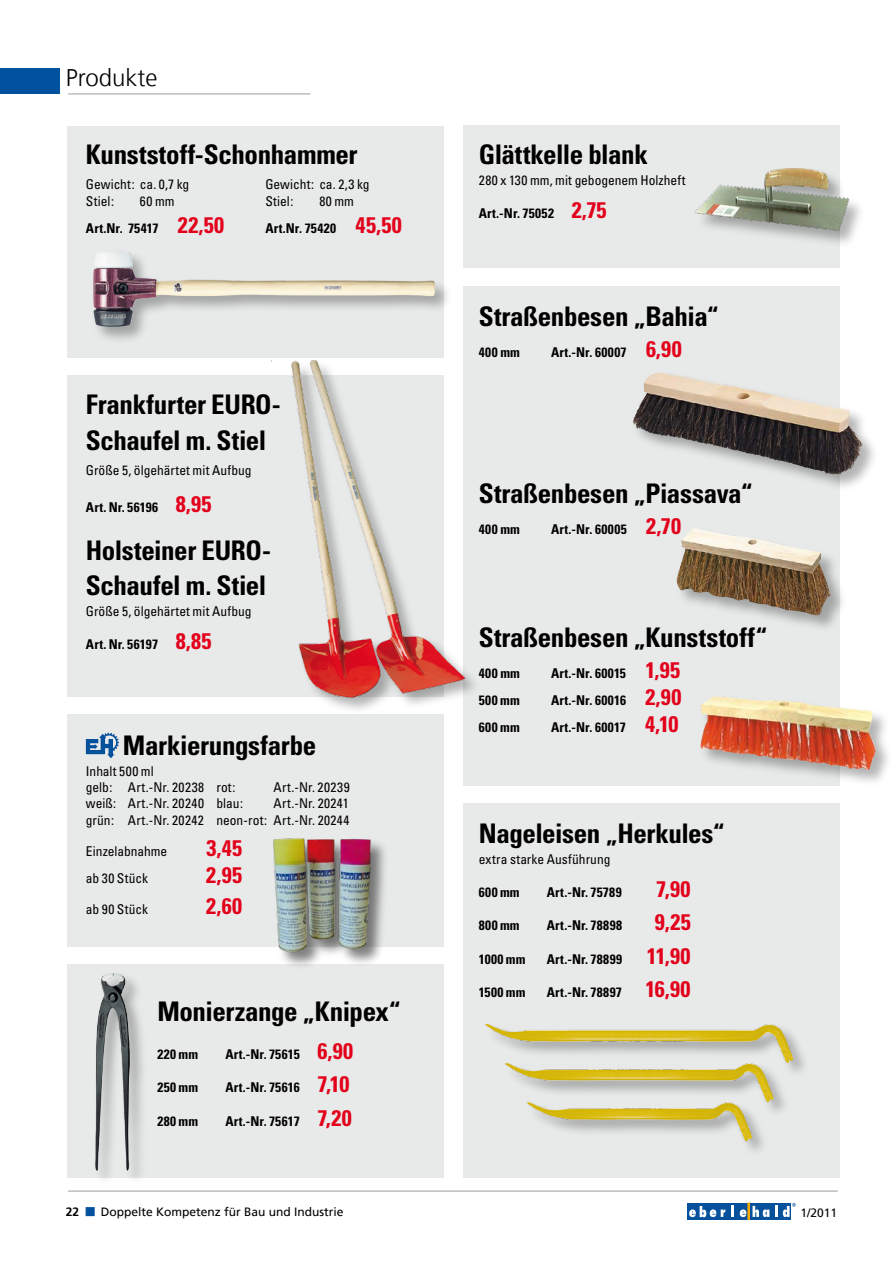
<style>
.page{position:relative;width:893px;height:1263px;background:#fff}
.page>*{position:absolute;margin:0;border:0;box-sizing:border-box;transform-origin:0 0}
.t1{font:700 condensed 27px/35.5px "Univers";letter-spacing:-.015em;color:#000}
.t2{font:300 24px "Frutiger";color:#000}
.t3{font:700 condensed 22.5px "Univers";letter-spacing:.02em;color:#e2001a}
.t4{font:700 condensed 13.5px/27px "Univers";letter-spacing:.02em;color:#000;text-align:center}
.t5{font:condensed 13.5px/16.2px "Univers";color:#000}
.t6{font:condensed 13.5px/16.2px "Univers";letter-spacing:.02em;color:#000;text-align:right}
.t7{font:condensed 13.5px "Univers";letter-spacing:.035em;color:#000}
.t8{font:12px "Frutiger";color:#000}
.t9{font:700 12px "Frutiger";color:#000}
.s1{font-weight:400}
.s2{font-size:22.5px;color:#e2001a}
</style>
<div class="page">
<div style="left:0;top:68px;width:60px;height:26px;background:#00519e"></div>
<hr style="left:68px;top:94px;width:242px;height:1px;background:#9c9d9f">
<hr style="left:68px;top:1191px;width:770px;height:1px;background:#9c9d9f">
<svg style="left:698px;top:1203px;width:10px;height:16px"></svg>
<div style="left:687px;top:1203px;width:11px;height:16px;background:#05519c"></div>
<div style="left:708px;top:1203px;width:10px;height:16px;background:#05519c"></div>
<svg style="left:728px;top:1203px;width:10px;height:16px"></svg>
<svg style="left:732px;top:1206px;width:2px;height:11px"></svg>
<svg style="left:738px;top:1203px;width:10px;height:16px"></svg>
<div style="left:718px;top:1203px;width:10px;height:16px;background:#05519c"></div>
<div style="left:748px;top:1203px;width:3px;height:16px;border:1px solid #f6a807"></div>
<svg style="left:771px;top:1203px;width:10px;height:16px"></svg>
<svg style="left:775px;top:1206px;width:2px;height:11px"></svg>
<div style="left:751px;top:1203px;width:10px;height:16px;background:#05519c"></div>
<svg style="left:761px;top:1203px;width:10px;height:16px"></svg>
<div style="left:781px;top:1203px;width:10px;height:16px;background:#05519c"></div>
<svg style="left:752px;top:1206px;width:17px;height:11px"></svg>
<svg style="left:689px;top:1206px;width:36px;height:11px"></svg>
<svg style="left:740px;top:1209px;width:6px;height:8px"></svg>
<svg style="left:783px;top:1203px;width:13px;height:14px"></svg>
<div style="left:463px;top:287px;width:376px;height:499px;background:#e8e9e9"></div>
<div style="left:463px;top:804px;width:376px;height:374px;background:#e8e9e9"></div>
<div style="left:463px;top:125px;width:376px;height:143px;background:#e8e9e9"></div>
<div style="left:67px;top:126px;width:376px;height:231px;background:#e8e9e9"></div>
<div style="left:67px;top:375px;width:376px;height:321px;background:#e8e9e9"></div>
<div style="left:67px;top:714px;width:376px;height:232px;background:#e8e9e9"></div>
<div style="left:67px;top:964px;width:376px;height:214px;background:#e8e9e9"></div>
<div style="left:289px;top:358px;width:193px;height:359px;background:#000;opacity:.3"></div>
<img style="left:271px;top:347px;width:201px;height:362px">
<div style="left:270px;top:836px;width:120px;height:135px;background:#000;opacity:.5"></div>
<img style="left:260px;top:836px;width:123px;height:128px">
<svg style="left:86px;top:733px;width:33px;height:25px"></svg>
<div style="left:93px;top:970px;width:56px;height:218px;background:#000;opacity:.3"></div>
<img style="left:95px;top:972px;width:35px;height:199px">
<img style="left:484px;top:1024px;width:314px;height:126px">
<div style="left:694px;top:166px;width:174px;height:84px;background:#000;opacity:.3"></div>
<img style="left:694px;top:143px;width:160px;height:111px">
<div style="left:631px;top:370px;width:250px;height:124px;background:#000;opacity:.3"></div>
<img style="left:631px;top:384px;width:233px;height:91px">
<div style="left:674px;top:526px;width:175px;height:108px;background:#000;opacity:.3"></div>
<img style="left:676px;top:528px;width:155px;height:88px">
<div style="left:698px;top:693px;width:195px;height:95px;background:#000;opacity:.3"></div>
<img style="left:700px;top:696px;width:177px;height:74px">
<div style="left:90px;top:247px;width:365px;height:100px;background:#000;opacity:.3"></div>
<img style="left:93px;top:250px;width:343px;height:77px">
<h2 class="t2" style="left:66px;top:64px;width:93px">Produkte</h2>
<h1 class="t1" style="left:86px;top:137px;width:273px">Kunststoff-Schonhammer</h1>
<p class="t5" style="left:86px;top:176px;width:105px">Gewicht: ca. 0,7 kg<br>Stiel:</p>
<p class="t4" style="left:86px;top:187px;width:140px"><span class="s1">60 mm<br></span>Art.Nr. 75417 <span class="s2">22,50</span></p>
<p class="t5" style="left:265px;top:176px;width:106px">Gewicht: ca. 2,3 kg<br>Stiel:</p>
<p class="t4" style="left:265px;top:187px;width:138px"><span class="s1">80 mm<br></span>Art.Nr. 75420 <span class="s2">45,50</span></p>
<h1 class="t1" style="left:86px;top:387px;width:196px">Frankfurter EURO-<br>Schaufel m. Stiel</h1>
<p class="t5" style="left:86px;top:461px;width:167px">Größe 5, ölgehärtet mit Aufbug</p>
<p class="t4" style="left:86px;top:494px;width:127px">Art. Nr. 56196 <span class="s2">8,95</span></p>
<h1 class="t1" style="left:86px;top:532px;width:187px">Holsteiner EURO-<br>Schaufel m. Stiel</h1>
<p class="t5" style="left:86px;top:603px;width:167px">Größe 5, ölgehärtet mit Aufbug</p>
<p class="t4" style="left:86px;top:631px;width:127px">Art. Nr. 56197 <span class="s2">8,85</span></p>
<h1 class="t1" style="left:123px;top:728px;width:195px">Markierungsfarbe</h1>
<p class="t5" style="left:86px;top:763px;width:151px">Inhalt 500 ml<br>gelb: Art.-Nr. 20238 rot:</p>
<p class="t7" style="left:273px;top:779px;width:78px">Art.-Nr. 20239</p>
<p class="t5" style="left:86px;top:795px;width:159px">weiß: Art.-Nr. 20240 blau:</p>
<p class="t6" style="left:86px;top:795px;width:265px">Art.-Nr. 20241<br>grün: Art.-Nr. 20242 neon-rot: Art.-Nr. 20244</p>
<p class="t5" style="left:86px;top:843px;width:83px">Einzelabnahme</p>
<h3 class="t3" style="left:206px;top:834px;width:37px">3,45</h3>
<p class="t5" style="left:86px;top:870px;width:64px">ab 30 Stück</p>
<h3 class="t3" style="left:206px;top:861px;width:37px">2,95</h3>
<p class="t5" style="left:86px;top:901px;width:64px">ab 90 Stück</p>
<h3 class="t3" style="left:206px;top:892px;width:37px">2,60</h3>
<h1 class="t1" style="left:157px;top:993px;width:245px">Monierzange „Knipex“</h1>
<p class="t4" style="left:157px;top:1040px;width:42px">220 mm</p>
<p class="t4" style="left:225px;top:1040px;width:129px">Art.-Nr. 75615 <span class="s2">6,90</span></p>
<p class="t4" style="left:157px;top:1074px;width:42px">250 mm</p>
<p class="t4" style="left:225px;top:1074px;width:126px">Art.-Nr. 75616 <span class="s2">7,10</span></p>
<p class="t4" style="left:157px;top:1107px;width:42px">280 mm</p>
<p class="t4" style="left:225px;top:1107px;width:128px">Art.-Nr. 75617 <span class="s2">7,20</span></p>
<h1 class="t1" style="left:479px;top:137px;width:171px">Glättkelle blank</h1>
<p class="t5" style="left:479px;top:172px;width:208px">280 x 130 mm, mit gebogenem Holzheft</p>
<p class="t4" style="left:479px;top:200px;width:129px">Art.-Nr. 75052 <span class="s2">2,75</span></p>
<h1 class="t1" style="left:479px;top:299px;width:242px">Straßenbesen „Bahia“</h1>
<p class="t4" style="left:479px;top:339px;width:43px">400 mm</p>
<p class="t4" style="left:551px;top:339px;width:132px">Art.-Nr. 60007 <span class="s2">6,90</span></p>
<h1 class="t1" style="left:479px;top:475px;width:275px">Straßenbesen „Piassava“</h1>
<p class="t4" style="left:479px;top:516px;width:43px">400 mm</p>
<p class="t4" style="left:551px;top:516px;width:131px">Art.-Nr. 60005 <span class="s2">2,70</span></p>
<h1 class="t1" style="left:479px;top:619px;width:290px">Straßenbesen „Kunststoff“</h1>
<p class="t4" style="left:479px;top:659px;width:43px">400 mm</p>
<p class="t4" style="left:551px;top:659px;width:130px">Art.-Nr. 60015 <span class="s2">1,95</span></p>
<p class="t4" style="left:479px;top:686px;width:43px">500 mm</p>
<p class="t4" style="left:551px;top:686px;width:132px">Art.-Nr. 60016 <span class="s2">2,90</span></p>
<p class="t4" style="left:479px;top:713px;width:43px">600 mm</p>
<p class="t4" style="left:551px;top:713px;width:129px">Art.-Nr. 60017 <span class="s2">4,10</span></p>
<h1 class="t1" style="left:479px;top:815px;width:247px">Nageleisen „Herkules“</h1>
<p class="t5" style="left:479px;top:850px;width:133px">extra starke Ausführung</p>
<p class="t4" style="left:479px;top:879px;width:42px">600 mm</p>
<p class="t4" style="left:547px;top:879px;width:76px">Art.-Nr. 75789</p>
<h3 class="t3" style="left:656px;top:875px;width:36px">7,90</h3>
<p class="t4" style="left:479px;top:912px;width:42px">800 mm</p>
<p class="t4" style="left:547px;top:912px;width:77px">Art.-Nr. 78898</p>
<h3 class="t3" style="left:655px;top:909px;width:37px">9,25</h3>
<p class="t4" style="left:479px;top:946px;width:48px">1000 mm</p>
<p class="t4" style="left:547px;top:946px;width:145px">Art.-Nr. 78899 <span class="s2">11,90</span></p>
<p class="t4" style="left:479px;top:979px;width:48px">1500 mm</p>
<p class="t4" style="left:547px;top:979px;width:145px">Art.-Nr. 78897 <span class="s2">16,90</span></p>
<p class="t9" style="left:66px;top:1204px;width:15px">22</p>
<p class="t8" style="left:101px;top:1204px;width:244px">Doppelte Kompetenz für Bau und Industrie</p>
<p class="t8" style="left:800px;top:1205px;width:38px">1/2011</p>
</div>
